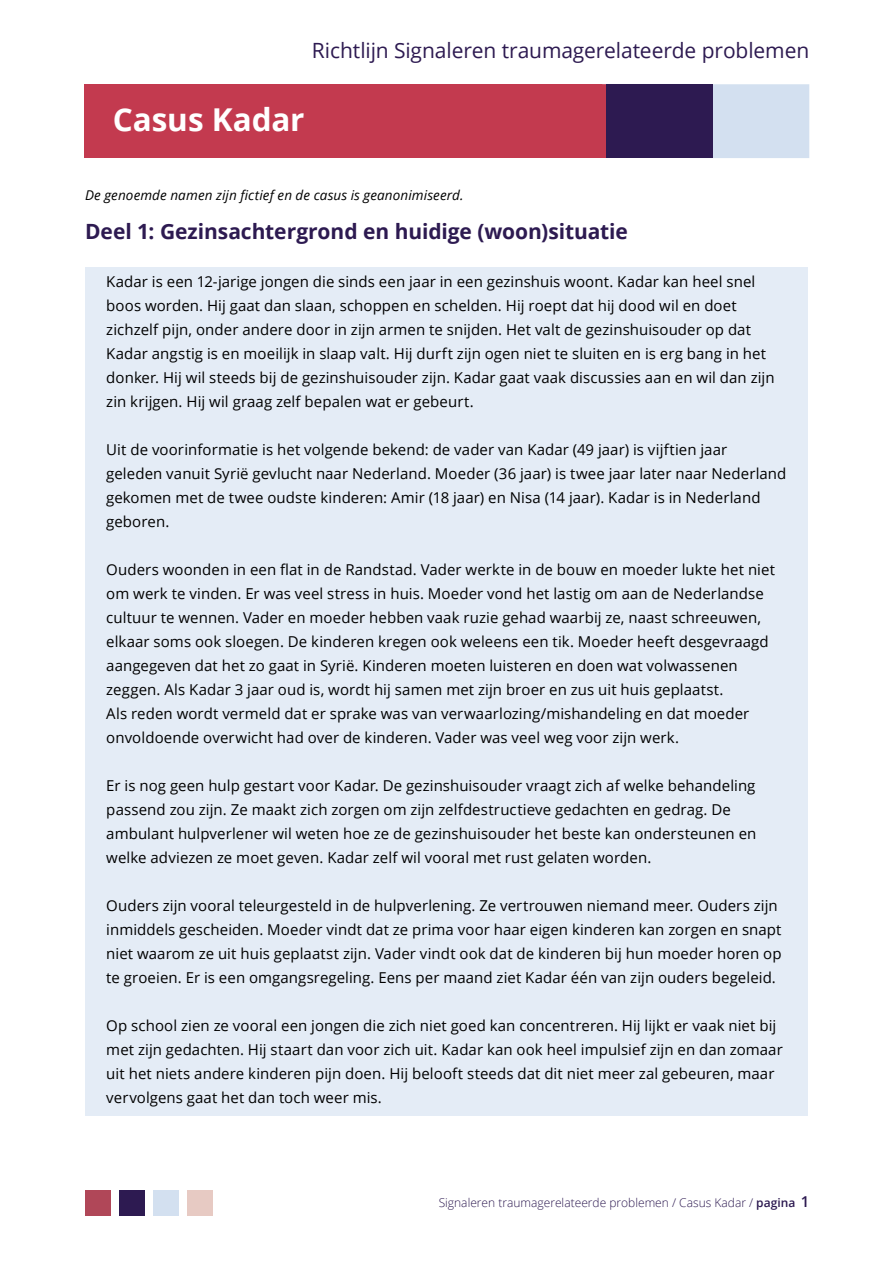
<style>
.page{position:relative;width:893px;height:1263px;background:#fff}
.page>*{position:absolute;margin:0;border:0;box-sizing:border-box;transform-origin:0 0}
.t1{font:700 31.5px "Open Sans";letter-spacing:-.005em;color:#fff}
.t2{font:700 21px "Open Sans";letter-spacing:-.005em;color:#2d1a51}
.t3{font:21px "Open Sans";letter-spacing:-.005em;color:#2d1a51}
.t4{font:15px/24px "Open Sans";letter-spacing:.005em;color:#000}
.t5{font:italic 13.5px "Open Sans";letter-spacing:.01em;color:#000}
.t6{font:300 12px "Open Sans";color:#2d1a51}
.s1{font-weight:600}
.s2{font-weight:600;font-size:15px}
</style>
<div class="page">
<div style="left:85px;top:1191px;width:26px;height:25px;background:#b04758"></div>
<div style="left:119px;top:1191px;width:26px;height:25px;background:#2d1a51"></div>
<div style="left:153px;top:1191px;width:26px;height:25px;background:#d3e0f0"></div>
<div style="left:187px;top:1191px;width:26px;height:25px;background:#e7cac3"></div>
<div style="left:85px;top:267px;width:723px;height:152px;background:#e4ecf6"></div>
<div style="left:85px;top:411px;width:723px;height:32px;background:#e4ecf6"></div>
<div style="left:85px;top:435px;width:723px;height:104px;background:#e4ecf6"></div>
<div style="left:85px;top:531px;width:723px;height:32px;background:#e4ecf6"></div>
<div style="left:85px;top:555px;width:723px;height:200px;background:#e4ecf6"></div>
<div style="left:85px;top:747px;width:723px;height:32px;background:#e4ecf6"></div>
<div style="left:85px;top:771px;width:723px;height:104px;background:#e4ecf6"></div>
<div style="left:85px;top:867px;width:723px;height:32px;background:#e4ecf6"></div>
<div style="left:85px;top:891px;width:723px;height:104px;background:#e4ecf6"></div>
<div style="left:85px;top:987px;width:723px;height:32px;background:#e4ecf6"></div>
<div style="left:85px;top:1011px;width:723px;height:104px;background:#e4ecf6"></div>
<div style="left:85px;top:84px;width:572px;height:74px;background:#c33a4f"></div>
<div style="left:602px;top:84px;width:207px;height:74px;background:#d3e0f0"></div>
<div style="left:606px;top:84px;width:106px;height:74px;background:#2d1a51"></div>
<h2 class="t3" style="left:312px;top:36px;width:499px">Richtlijn Signaleren traumagerelateerde problemen</h2>
<h1 class="t1" style="left:113px;top:97px;width:193px">Casus Kadar</h1>
<p class="t5" style="left:85px;top:186px;width:380px">De genoemde namen zijn fictief en de casus is geanonimiseerd.</p>
<h2 class="t2" style="left:85px;top:217px;width:544px">Deel 1: Gezinsachtergrond en huidige (woon)situatie</h2>
<p class="t4" style="left:106px;top:269px;width:670px">Kadar is een 12-jarige jongen die sinds een jaar in een gezinshuis woont. Kadar kan heel snel boos worden. Hij gaat dan slaan, schoppen en schelden. Hij roept dat hij dood wil en doet zichzelf pijn, onder andere door in zijn armen te snijden. Het valt de gezinshuisouder op dat Kadar angstig is en moeilijk in slaap valt. Hij durft zijn ogen niet te sluiten en is erg bang in het donker. Hij wil steeds bij de gezinshuisouder zijn. Kadar gaat vaak discussies aan en wil dan zijn zin krijgen. Hij wil graag zelf bepalen wat er gebeurt.</p>
<p class="t4" style="left:106px;top:437px;width:682px">Uit de voorinformatie is het volgende bekend: de vader van Kadar (49 jaar) is vijftien jaar geleden vanuit Syrië gevlucht naar Nederland. Moeder (36 jaar) is twee jaar later naar Nederland gekomen met de twee oudste kinderen: Amir (18 jaar) en Nisa (14 jaar). Kadar is in Nederland geboren.</p>
<p class="t4" style="left:106px;top:557px;width:670px">Ouders woonden in een flat in de Randstad. Vader werkte in de bouw en moeder lukte het niet om werk te vinden. Er was veel stress in huis. Moeder vond het lastig om aan de Nederlandse cultuur te wennen. Vader en moeder hebben vaak ruzie gehad waarbij ze, naast schreeuwen, elkaar soms ook sloegen. De kinderen kregen ook weleens een tik. Moeder heeft desgevraagd aangegeven dat het zo gaat in Syrië. Kinderen moeten luisteren en doen wat volwassenen zeggen. Als Kadar 3 jaar oud is, wordt hij samen met zijn broer en zus uit huis geplaatst.<br>Als reden wordt vermeld dat er sprake was van verwaarlozing/mishandeling en dat moeder onvoldoende overwicht had over de kinderen. Vader was veel weg voor zijn werk.</p>
<p class="t4" style="left:106px;top:773px;width:652px">Er is nog geen hulp gestart voor Kadar. De gezinshuisouder vraagt zich af welke behandeling passend zou zijn. Ze maakt zich zorgen om zijn zelfdestructieve gedachten en gedrag. De ambulant hulpverlener wil weten hoe ze de gezinshuisouder het beste kan ondersteunen en welke adviezen ze moet geven. Kadar zelf wil vooral met rust gelaten worden.</p>
<p class="t4" style="left:106px;top:893px;width:677px">Ouders zijn vooral teleurgesteld in de hulpverlening. Ze vertrouwen niemand meer. Ouders zijn inmiddels gescheiden. Moeder vindt dat ze prima voor haar eigen kinderen kan zorgen en snapt niet waarom ze uit huis geplaatst zijn. Vader vindt ook dat de kinderen bij hun moeder horen op te groeien. Er is een omgangsregeling. Eens per maand ziet Kadar één van zijn ouders begeleid.</p>
<p class="t4" style="left:106px;top:1013px;width:678px">Op school zien ze vooral een jongen die zich niet goed kan concentreren. Hij lijkt er vaak niet bij met zijn gedachten. Hij staart dan voor zich uit. Kadar kan ook heel impulsief zijn en dan zomaar uit het niets andere kinderen pijn doen. Hij belooft steeds dat dit niet meer zal gebeuren, maar vervolgens gaat het dan toch weer mis.</p>
<p class="t6" style="left:439px;top:1194px;width:372px">Signaleren traumagerelateerde problemen / Casus Kadar / <span class="s1">pagina</span> <span class="s2">1</span></p>
</div>
